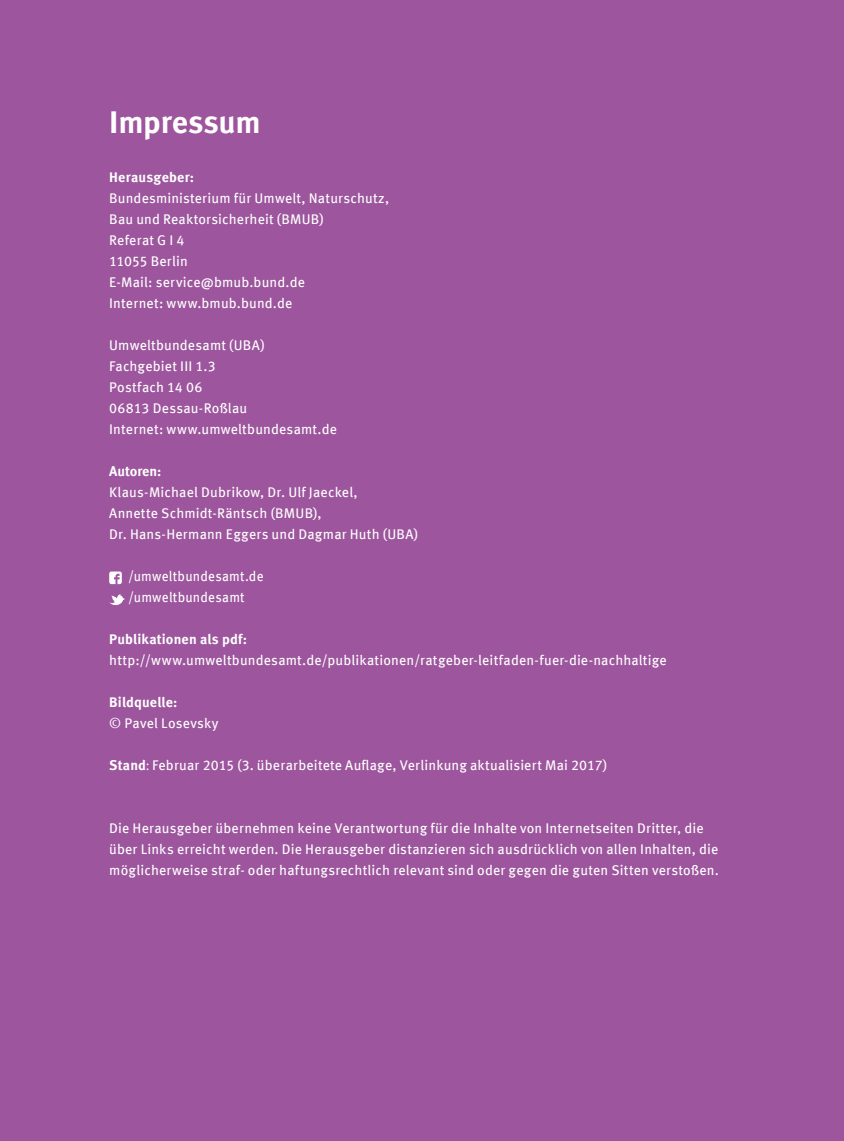
<style>
.page{position:relative;width:844px;height:1141px;background:#fff}
.page>*{position:absolute;margin:0;border:0;box-sizing:border-box;transform-origin:0 0}
.t1{font:700 31.5px "Meta Offc";letter-spacing:-.01em;color:#fff}
.Impressum{font:14px/21px "Meta Offc";letter-spacing:.01em;color:#fff}
.Impressum-2{font:700 14px "Meta Offc";letter-spacing:.01em;color:#fff}
.Impressum-3{font:14px "Meta Offc";letter-spacing:.01em;color:#fff;scale:.95 1}
.s1{font-weight:700}
.s2{font-family:"Myriad Pro"}
</style>
<div class="page">
<div style="left:0;top:0;width:843px;height:1141px;background:#9d569d"></div>
<svg style="left:109px;top:572px;width:13px;height:12px"></svg>
<svg style="left:109px;top:594px;width:16px;height:12px"></svg>
<p class="t1" style="left:109px;top:104px;width:153px">Impressum</p>
<p class="Impressum-2" style="left:109px;top:169px;width:86px">Herausgeber:</p>
<p class="Impressum" style="left:109px;top:188px;width:281px">Bundesministerium für Umwelt, Naturschutz,<br>Bau und Reaktorsicherheit (BMUB)</p>
<p class="Impressum" style="left:109px;top:230px;width:77px">Referat G I 4</p>
<p class="Impressum" style="left:109px;top:251px;width:80px">11055 Berlin</p>
<p class="Impressum" style="left:109px;top:272px;width:197px">E-Mail: service@bmub.bund.de</p>
<p class="Impressum" style="left:109px;top:293px;width:185px">Internet: www.bmub.bund.de</p>
<p class="Impressum" style="left:109px;top:335px;width:157px">Umweltbundesamt (UBA)</p>
<p class="Impressum" style="left:109px;top:356px;width:108px">Fachgebiet III 1.3</p>
<p class="Impressum" style="left:109px;top:377px;width:95px">Postfach 14 06</p>
<p class="Impressum" style="left:109px;top:398px;width:139px">06813 Dessau-Roßlau</p>
<p class="Impressum" style="left:109px;top:419px;width:229px">Internet: www.umweltbundesamt.de</p>
<p class="Impressum-2" style="left:109px;top:463px;width:54px">Autoren:</p>
<p class="Impressum" style="left:109px;top:482px;width:250px">Klaus-Michael Dubrikow, Dr. Ulf Jaeckel,<br>Annette Schmidt-Räntsch (BMUB),</p>
<p class="Impressum" style="left:109px;top:524px;width:310px">Dr. Hans-Hermann Eggers und Dagmar Huth (UBA)</p>
<p class="Impressum-3" style="left:128px;top:568px;width:144px">/umweltbundesamt.de</p>
<p class="Impressum-3" style="left:128px;top:589px;width:124px">/umweltbundesamt</p>
<p class="Impressum-2" style="left:109px;top:631px;width:139px">Publikationen als pdf:</p>
<p class="Impressum" style="left:109px;top:650px;width:559px">http://www.umweltbundesamt.de/publikationen/ratgeber-leitfaden-fuer-die-nachhaltige</p>
<p class="Impressum-2" style="left:109px;top:694px;width:70px">Bildquelle:</p>
<p class="Impressum" style="left:109px;top:713px;width:111px">© Pavel Losevsky</p>
<p class="Impressum" style="left:109px;top:755px;width:499px"><span class="s1">Stand</span><span class="s2">:</span> Februar 2015 (3. überarbeitete Auflage, Verlinkung aktualisiert Mai 2017)</p>
<p class="Impressum" style="left:109px;top:818px;width:611px">Die Herausgeber übernehmen keine Verantwortung für die Inhalte von Internetseiten Dritter, die über Links erreicht werden. Die Herausgeber distanzieren sich ausdrücklich von allen Inhalten, die möglicherweise straf- oder haftungsrechtlich relevant sind oder gegen die guten Sitten verstoßen.</p>
</div>
